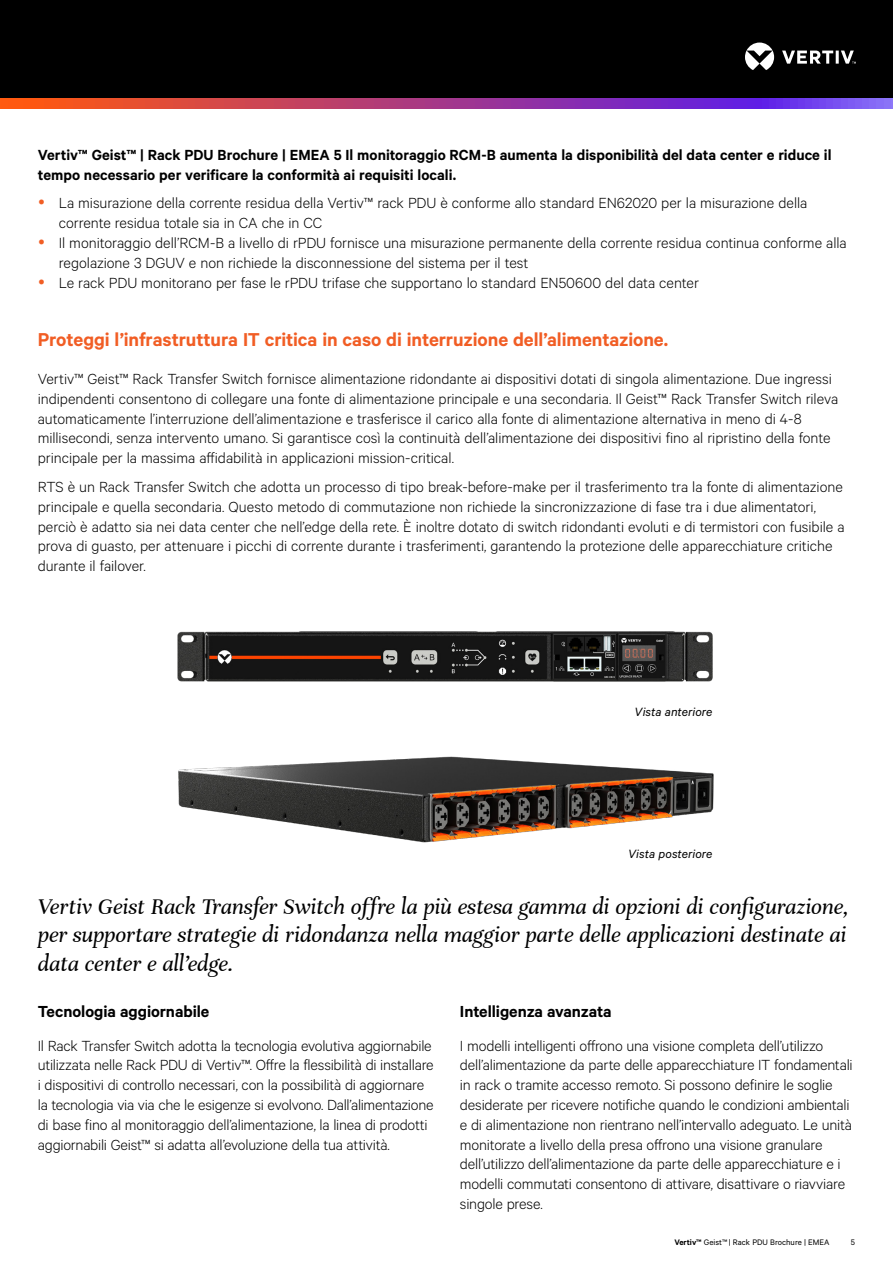
<style>
.page{position:relative;width:893px;height:1263px;background:#fff}
.page>*{position:absolute;margin:0;border:0;box-sizing:border-box;transform-origin:0 0}
.t1{font:italic 24px/28.8px "Unna";letter-spacing:-.005em;color:#000;text-align:justify}
.t2{font:600 21px "Calibre";letter-spacing:-.005em;color:#f15d24}
.t3{font:600 18px "Calibre";letter-spacing:-.005em;color:#000}
.t4{font:300 16.5px/19.8px "Calibre";letter-spacing:-.01em;color:#000}
.t5{font:600 16.5px/19.8px "Calibre";color:#000}
.t6{font:italic 13.5px "Calibre";letter-spacing:.005em;color:#000}
.t7{font:9px "Calibre";color:#000}
.s1{font-weight:600}
</style>
<div class="page">
<div style="left:0;top:0;width:893px;height:108px;background:#000"></div>
<svg style="left:745px;top:43px;width:111px;height:27px"></svg>
<svg style="left:0;top:98px;width:893px;height:11px;background:#a83e89"></svg>
<img style="left:178px;top:756px;width:536px;height:87px">
<img style="left:177px;top:631px;width:536px;height:51px">
<p class="t5" style="left:38px;top:144px;width:795px">Vertiv™ Geist™ | Rack PDU Brochure | EMEA 5 Il monitoraggio RCM-B aumenta la disponibilità del data center e riduce il tempo necessario per verificare la conformità ai requisiti locali.</p>
<p class="t4" style="left:59px;top:193px;width:789px">La misurazione della corrente residua della Vertiv™ rack PDU è conforme allo standard EN62020 per la misurazione della corrente residua totale sia in CA che in CC<br>Il monitoraggio dell’RCM-B a livello di rPDU fornisce una misurazione permanente della corrente residua continua conforme alla regolazione 3 DGUV e non richiede la disconnessione del sistema per il test<br>Le rack PDU monitorano per fase le rPDU trifase che supportano lo standard EN50600 del data center</p>
<p class="t2" style="left:38px;top:327px;width:632px">Proteggi l’infrastruttura IT critica in caso di interruzione dell’alimentazione.</p>
<p class="t4" style="left:38px;top:368px;width:802px">Vertiv™ Geist™ Rack Transfer Switch fornisce alimentazione ridondante ai dispositivi dotati di singola alimentazione. Due ingressi indipendenti consentono di collegare una fonte di alimentazione principale e una secondaria. Il Geist™ Rack Transfer Switch rileva automaticamente l’interruzione dell’alimentazione e trasferisce il carico alla fonte di alimentazione alternativa in meno di 4-8 millisecondi, senza intervento umano. Si garantisce così la continuità dell’alimentazione dei dispositivi fino al ripristino della fonte principale per la massima affidabilità in applicazioni mission-critical.</p>
<p class="t4" style="left:38px;top:476px;width:808px">RTS è un Rack Transfer Switch che adotta un processo di tipo break-before-make per il trasferimento tra la fonte di alimentazione principale e quella secondaria. Questo metodo di commutazione non richiede la sincronizzazione di fase tra i due alimentatori, perciò è adatto sia nei data center che nell’edge della rete. È inoltre dotato di switch ridondanti evoluti e di termistori con fusibile a prova di guasto, per attenuare i picchi di corrente durante i trasferimenti, garantendo la protezione delle apparecchiature critiche durante il failover.</p>
<p class="t6" style="left:635px;top:704px;width:79px">Vista anteriore</p>
<p class="t6" style="left:628px;top:846px;width:86px">Vista posteriore</p>
<h1 class="t1" style="left:38px;top:892px;width:813px">Vertiv Geist Rack Transfer Switch offre la più estesa gamma di opzioni di configurazione, per supportare strategie di ridondanza nella maggior parte delle applicazioni destinate ai data center e all’edge.</h1>
<p class="t3" style="left:38px;top:1001px;width:173px">Tecnologia aggiornabile</p>
<p class="t4" style="left:38px;top:1035px;width:397px">Il Rack Transfer Switch adotta la tecnologia evolutiva aggiornabile utilizzata nelle Rack PDU di Vertiv™. Offre la flessibilità di installare i dispositivi di controllo necessari, con la possibilità di aggiornare la tecnologia via via che le esigenze si evolvono. Dall’alimentazione di base fino al monitoraggio dell’alimentazione, la linea di prodotti aggiornabili Geist™ si adatta all’evoluzione della tua attività.</p>
<p class="t3" style="left:460px;top:1001px;width:153px">Intelligenza avanzata</p>
<p class="t4" style="left:460px;top:1035px;width:394px">I modelli intelligenti offrono una visione completa dell’utilizzo dell’alimentazione da parte delle apparecchiature IT fondamentali in rack o tramite accesso remoto. Si possono definire le soglie desiderate per ricevere notifiche quando le condizioni ambientali e di alimentazione non rientrano nell’intervallo adeguato. Le unità monitorate a livello della presa offrono una visione granulare dell’utilizzo dell’alimentazione da parte delle apparecchiature e i modelli commutati consentono di attivare, disattivare o riavviare singole prese.</p>
<p class="t7" style="left:674px;top:1237px;width:157px"><span class="s1">Vertiv™</span> Geist™ | Rack PDU Brochure | EMEA</p>
<p class="t7" style="left:851px;top:1236px;width:6px">5</p>
</div>
